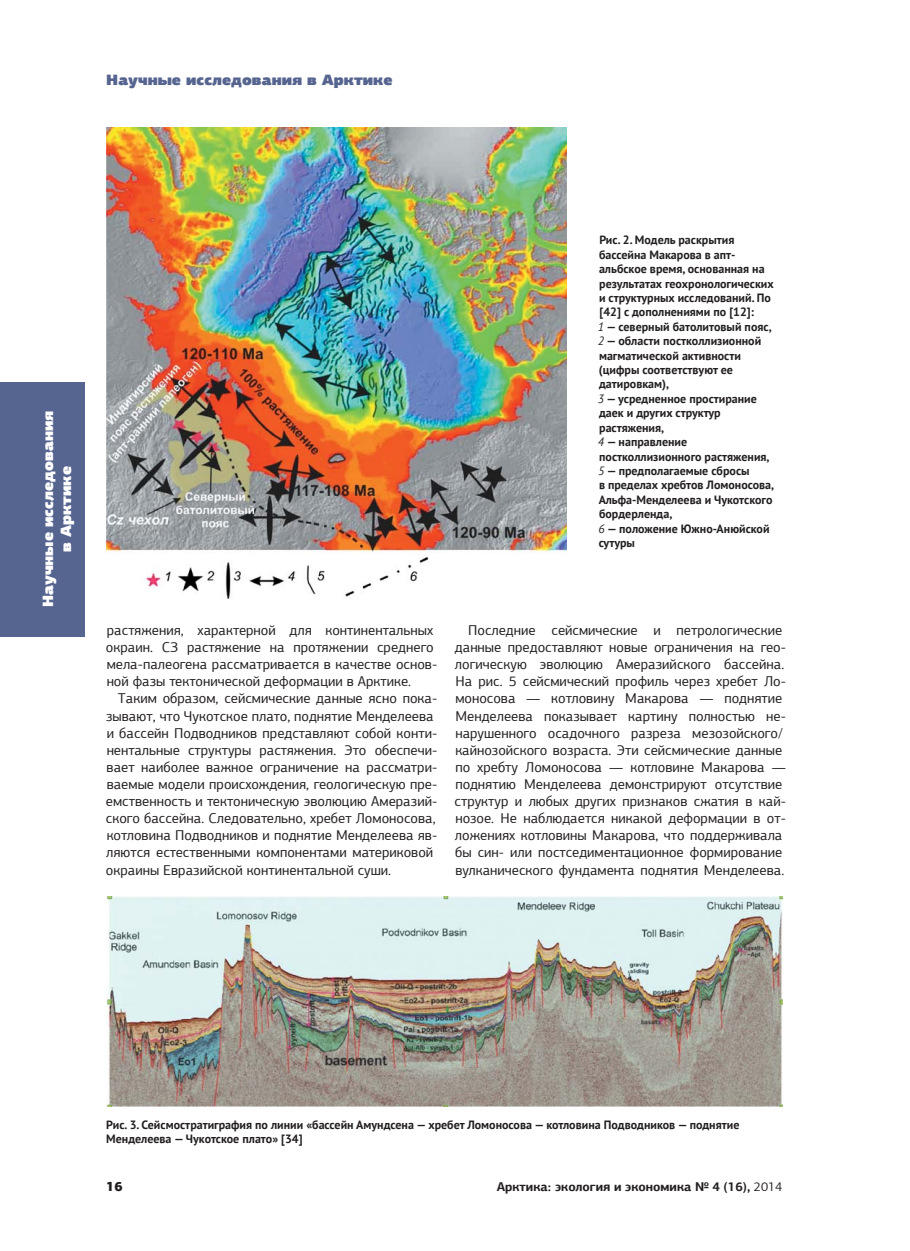
<style>
.page{position:relative;width:910px;height:1251px;background:#fff}
.page>*{position:absolute;margin:0;border:0;box-sizing:border-box;transform-origin:0 0}
.t1{font:900 15px "PF Agora Sans Pro";color:#566490}
.t2{font:900 15px/18px "PF Agora Sans Pro";color:#fff;text-align:center}
.t3{font:14.25px/17.1px "PF Agora Sans Pro";color:#231f20}
.t4{font:900 13.5px "PF Agora Sans Pro";color:#231f20}
.t5{font:700 12.75px "PF Agora Sans Pro";color:#231f20}
.t6{font:700 12px/14.4px "PT Sans";color:#231f20}
.s1{font-weight:400;font-style:italic}
.s2{font-weight:400}
</style>
<div class="page">
<div style="left:0;top:382px;width:85px;height:254px;background:#566490"></div>
<img style="left:106px;top:128px;width:461px;height:470px">
<img style="left:106px;top:896px;width:676px;height:209px">
<p class="t1" style="left:106px;top:74px;width:288px">Научные исследования в Арктике</p>
<p class="t2" style="left:41px;top:607px;width:197px;rotate:-90deg">Научные исследования в Арктике</p>
<p class="t6" style="left:598px;top:233px;width:178px">Рис. 2. Модель раскрытия бассейна Макарова в апт&shy;альбское время, основанная на результатах геохронологических и структурных исследований. По [42] с дополнениями по [12]:<br><span class="s1">1</span> — северный батолитовый пояс,<br><span class="s1">2</span> — области постколлизионной магматической активности (цифры соответствуют ее датировкам),<br><span class="s1">3</span> — усредненное простирание даек и других структур растяжения,<br><span class="s1">4</span> — направление постколлизионного растяжения,<br><span class="s1">5</span> — предполагаемые сбросы<br>в пределах хребтов Ломоносова,<br>Альфа-Менделеева и Чукотского бордерленда,<br><span class="s1">6</span> — положение Южно-Анюйской сутуры</p>
<p class="t3" style="left:106px;top:622px;width:333px">растяжения, характерной для континентальных окраин. СЗ растяжение на протяжении среднего мела-палеогена рассматривается в качестве основ&shy;ной фазы тектонической деформации в Арктике.</p>
<p class="t3" style="left:106px;top:691px;width:333px;text-indent:12px">Таким образом, сейсмические данные ясно пока&shy;зывают, что Чукотское плато, поднятие Менделеева и бассейн Подводников представляют собой конти&shy;нентальные структуры растяжения. Это обеспечи&shy;вает наиболее важное ограничение на рассматри&shy;ваемые модели происхождения, геологическую пре&shy;емственность и тектоническую эволюцию Амеразий&shy;ского бассейна. Следовательно, хребет Ломоносова, котловина Подводников и поднятие Менделеева яв&shy;ляются естественными компонентами материковой окраины Евразийской континентальной суши.</p>
<p class="t3" style="left:455px;top:622px;width:333px;text-indent:14px">Последние сейсмические и петрологические данные предоставляют новые ограничения на гео&shy;логическую эволюцию Амеразийского бассейна.<br>На рис. 5 сейсмический профиль через хребет Ло&shy;моносова — котловину Макарова — поднятие Менделеева показывает картину полностью не&shy;нарушенного осадочного разреза мезозойского/ кайнозойского возраста. Эти сейсмические данные по хребту Ломоносова — котловине Макарова — поднятию Менделеева демонстрируют отсутствие структур и любых других признаков сжатия в кай&shy;нозое. Не наблюдается никакой деформации в от&shy;ложениях котловины Макарова, что поддерживала бы син- или постседиментационное формирование вулканического фундамента поднятия Менделеева.</p>
<p class="t6" style="left:106px;top:1116px;width:635px">Рис. 3. Сейсмостратиграфия по линии «бассейн Амундсена — хребет Ломоносова — котловина Подводников — поднятие<br>Менделеева — Чукотское плато» [34]</p>
<p class="t4" style="left:106px;top:1180px;width:18px">16</p>
<p class="t5" style="left:497px;top:1181px;width:287px">Арктика: экология и экономика № 4 (16), <span class="s2">2014</span></p>
</div>
